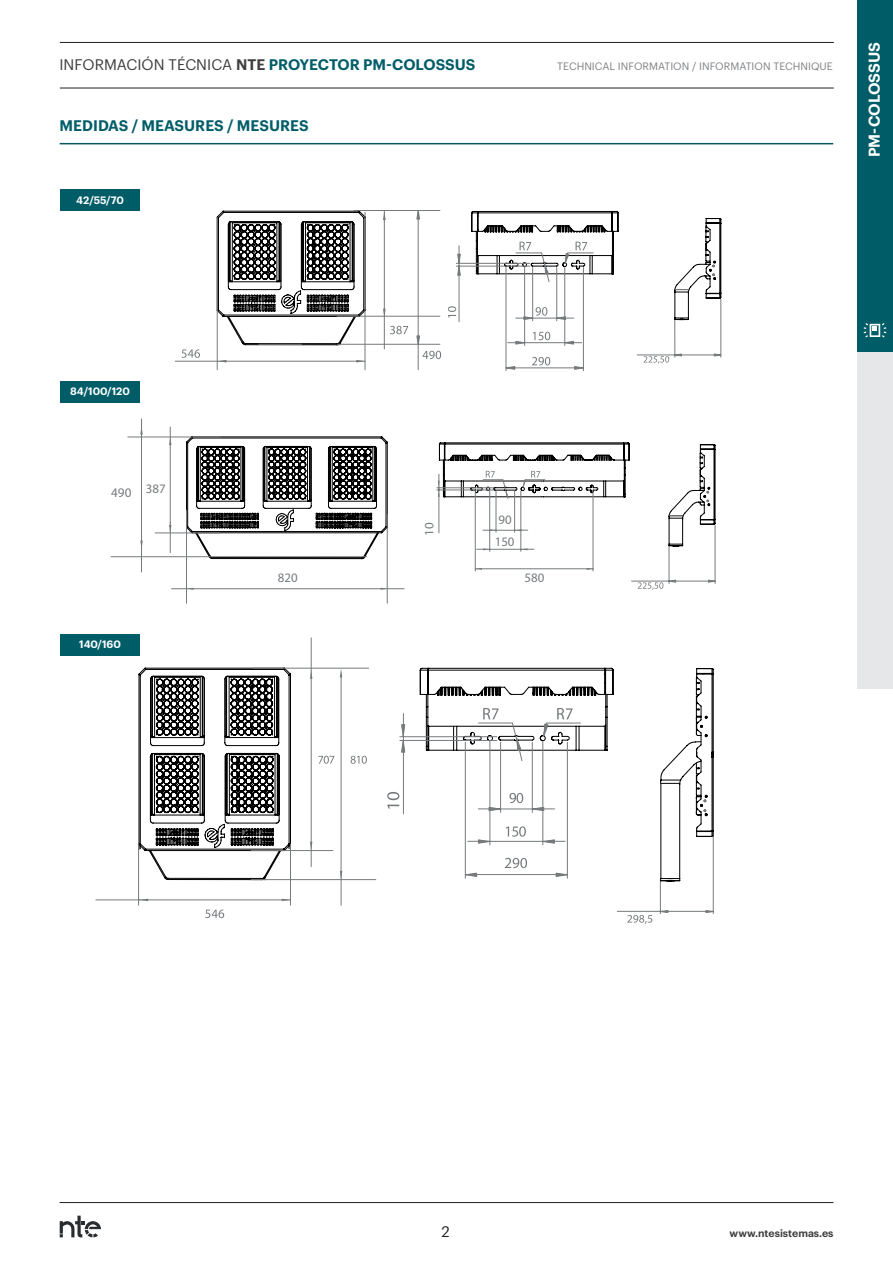
<style>
.page{position:relative;width:893px;height:1263px;background:#fff}
.page>*{position:absolute;margin:0;border:0;box-sizing:border-box;transform-origin:0 0}
.t1{font:600 15.45px "Graphik";color:#fff}
.t2{font:600 15px "Graphik";color:#005d68}
.t3{font:600 15px "Graphik";color:#fff}
.t4{font:15px "Graphik";color:#231f20}
.t5{font:13.2px "Myriad Pro";color:#767a7c}
.t6{font:12.9px "Myriad Pro";color:#767a7c}
.t7{font:10.5px "Graphik";color:#808285}
.t8{font:600 10.5px "Graphik";letter-spacing:-.005em;color:#fff}
.t9{font:600 10.5px "Graphik";color:#3e3e3f}
.s1{font-weight:400;color:#3e3e3f}
.s2{color:#3e3e3f}
</style>
<div class="page">
<div style="left:857px;top:337px;width:36px;height:351px;background:#e6e7e9"></div>
<div style="left:857px;top:0;width:36px;height:351px;background:#005d68"></div>
<hr style="left:60px;top:42px;width:774px;height:1px;background:#231f20">
<hr style="left:60px;top:88px;width:774px;height:1px;background:#231f20">
<svg style="left:864px;top:323px;width:22px;height:14px"></svg>
<svg style="left:60px;top:1215px;width:41px;height:22px"></svg>
<hr style="left:60px;top:1202px;width:773px;height:1px;background:#231f20">
<hr style="left:60px;top:143px;width:773px;height:1px;background:#075965">
<div style="left:60px;top:190px;width:80px;height:21px;background:#005d68"></div>
<div style="left:60px;top:634px;width:80px;height:21px;background:#005d68"></div>
<svg style="left:390px;top:326px;width:18px;height:8px"></svg>
<hr style="left:384px;top:211px;width:1px;height:105px;background:#76797b">
<hr style="left:384px;top:316px;width:1px;height:33px;background:#76797b">
<hr style="left:217px;top:217px;width:1px;height:153px;background:#76797b">
<hr style="left:365px;top:212px;width:1px;height:158px;background:#76797b">
<svg style="left:216px;top:210px;width:150px;height:136px"></svg>
<svg style="left:182px;top:349px;width:18px;height:9px"></svg>
<hr style="left:175px;top:361px;width:43px;height:1px;background:#76797b">
<hr style="left:218px;top:361px;width:147px;height:1px;background:#76797b">
<hr style="left:354px;top:210px;width:86px;height:1px;background:#76797b">
<hr style="left:259px;top:344px;width:42px;height:1px;background:#76797b">
<hr style="left:337px;top:344px;width:103px;height:1px;background:#76797b">
<hr style="left:337px;top:316px;width:103px;height:1px;background:#76797b">
<svg style="left:383px;top:211px;width:3px;height:9px"></svg>
<svg style="left:383px;top:309px;width:3px;height:9px"></svg>
<hr style="left:418px;top:212px;width:1px;height:158px;background:#76797b">
<svg style="left:422px;top:351px;width:19px;height:8px"></svg>
<svg style="left:416px;top:335px;width:4px;height:10px"></svg>
<svg style="left:416px;top:211px;width:4px;height:9px"></svg>
<svg style="left:356px;top:360px;width:9px;height:2px"></svg>
<hr style="left:564px;top:268px;width:1px;height:77px;background:#76797b">
<hr style="left:524px;top:268px;width:1px;height:77px;background:#76797b">
<hr style="left:525px;top:342px;width:40px;height:1px;background:#76797b">
<svg style="left:533px;top:332px;width:17px;height:8px"></svg>
<svg style="left:532px;top:357px;width:18px;height:8px"></svg>
<hr style="left:583px;top:268px;width:1px;height:103px;background:#76797b">
<hr style="left:506px;top:268px;width:1px;height:103px;background:#76797b">
<hr style="left:506px;top:368px;width:77px;height:1px;background:#76797b">
<svg style="left:508px;top:341px;width:17px;height:4px"></svg>
<svg style="left:564px;top:341px;width:18px;height:4px"></svg>
<svg style="left:448px;top:211px;width:171px;height:111px"></svg>
<svg style="left:574px;top:366px;width:10px;height:4px"></svg>
<svg style="left:505px;top:366px;width:10px;height:4px"></svg>
<svg style="left:674px;top:218px;width:48px;height:102px"></svg>
<hr style="left:721px;top:299px;width:1px;height:58px;background:#76797b">
<hr style="left:674px;top:320px;width:1px;height:37px;background:#76797b">
<hr style="left:675px;top:355px;width:46px;height:1px;background:#76797b">
<hr style="left:637px;top:355px;width:38px;height:1px;background:#76797b">
<svg style="left:643px;top:353px;width:39px;height:11px"></svg>
<div style="left:60px;top:381px;width:80px;height:21px;background:#005d68"></div>
<hr style="left:186px;top:510px;width:1px;height:93px;background:#76797b">
<hr style="left:387px;top:514px;width:1px;height:89px;background:#76797b">
<hr style="left:171px;top:588px;width:233px;height:1px;background:#76797b">
<hr style="left:155px;top:533px;width:65px;height:1px;background:#76797b">
<hr style="left:128px;top:437px;width:92px;height:1px;background:#76797b">
<hr style="left:170px;top:427px;width:1px;height:96px;background:#76797b">
<hr style="left:170px;top:523px;width:1px;height:30px;background:#76797b">
<svg style="left:186px;top:436px;width:202px;height:123px"></svg>
<hr style="left:111px;top:556px;width:256px;height:1px;background:#76797b">
<hr style="left:141px;top:419px;width:1px;height:153px;background:#76797b">
<svg style="left:436px;top:442px;width:194px;height:129px"></svg>
<svg style="left:668px;top:444px;width:48px;height:102px"></svg>
<hr style="left:715px;top:525px;width:1px;height:58px;background:#76797b">
<hr style="left:669px;top:546px;width:1px;height:37px;background:#76797b">
<hr style="left:669px;top:581px;width:46px;height:1px;background:#76797b">
<hr style="left:631px;top:581px;width:38px;height:1px;background:#76797b">
<svg style="left:708px;top:580px;width:8px;height:3px"></svg>
<svg style="left:638px;top:580px;width:38px;height:10px"></svg>
<svg style="left:387px;top:667px;width:327px;height:257px"></svg>
<hr style="left:341px;top:675px;width:1px;height:230px;background:#767a7c">
<svg style="left:205px;top:909px;width:19px;height:9px"></svg>
<hr style="left:139px;top:899px;width:152px;height:1px;background:#767a7c">
<hr style="left:96px;top:899px;width:43px;height:1px;background:#767a7c">
<svg style="left:351px;top:756px;width:16px;height:8px"></svg>
<svg style="left:340px;top:871px;width:2px;height:8px"></svg>
<svg style="left:340px;top:669px;width:2px;height:8px"></svg>
<svg style="left:139px;top:899px;width:9px;height:2px"></svg>
<svg style="left:282px;top:899px;width:8px;height:2px"></svg>
<svg style="left:318px;top:756px;width:16px;height:8px"></svg>
<svg style="left:138px;top:667px;width:154px;height:213px"></svg>
<hr style="left:311px;top:638px;width:1px;height:229px;background:#767a7c">
<hr style="left:138px;top:844px;width:1px;height:61px;background:#767a7c">
<hr style="left:290px;top:844px;width:1px;height:61px;background:#767a7c">
<hr style="left:251px;top:879px;width:125px;height:1px;background:#767a7c">
<hr style="left:251px;top:850px;width:82px;height:1px;background:#767a7c">
<hr style="left:254px;top:668px;width:115px;height:1px;background:#767a7c">
<p class="t2" style="left:59px;top:54px;width:417px"><span class="s1">INFORMACIÓN TÉCNICA</span> <span class="s2">NTE</span> PROYECTOR PM-COLOSSUS</p>
<p class="t2" style="left:60px;top:114px;width:251px">MEDIDAS / MEASURES / MESURES</p>
<p class="t8" style="left:76px;top:192px;width:49px">42/55/70</p>
<p class="t7" style="left:557px;top:58px;width:277px">TECHNICAL INFORMATION / INFORMATION TECHNIQUE</p>
<p class="t3" style="left:863px;top:101px;width:60px;rotate:-90deg">PULSAR</p>
<p class="t1" style="left:862px;top:157px;width:117px;rotate:-90deg">PM-COLOSSUS</p>
<p class="t8" style="left:70px;top:383px;width:61px">84/100/120</p>
<p class="t5" style="left:111px;top:485px;width:56px">490 <sup>387</sup></p>
<p class="t8" style="left:79px;top:636px;width:43px">140/160</p>
<p class="t6" style="left:278px;top:570px;width:21px">820</p>
<p class="t6" style="left:421px;top:536px;width:15px;rotate:-90deg">10</p>
<p class="t6" style="left:499px;top:512px;width:15px">90</p>
<p class="t6" style="left:495px;top:533px;width:21px">150</p>
<p class="t6" style="left:525px;top:570px;width:21px">580</p>
<p class="t4" style="left:441px;top:1220px;width:10px">2</p>
<p class="t9" style="left:730px;top:1225px;width:105px">www.ntesistemas.es</p>
</div>
